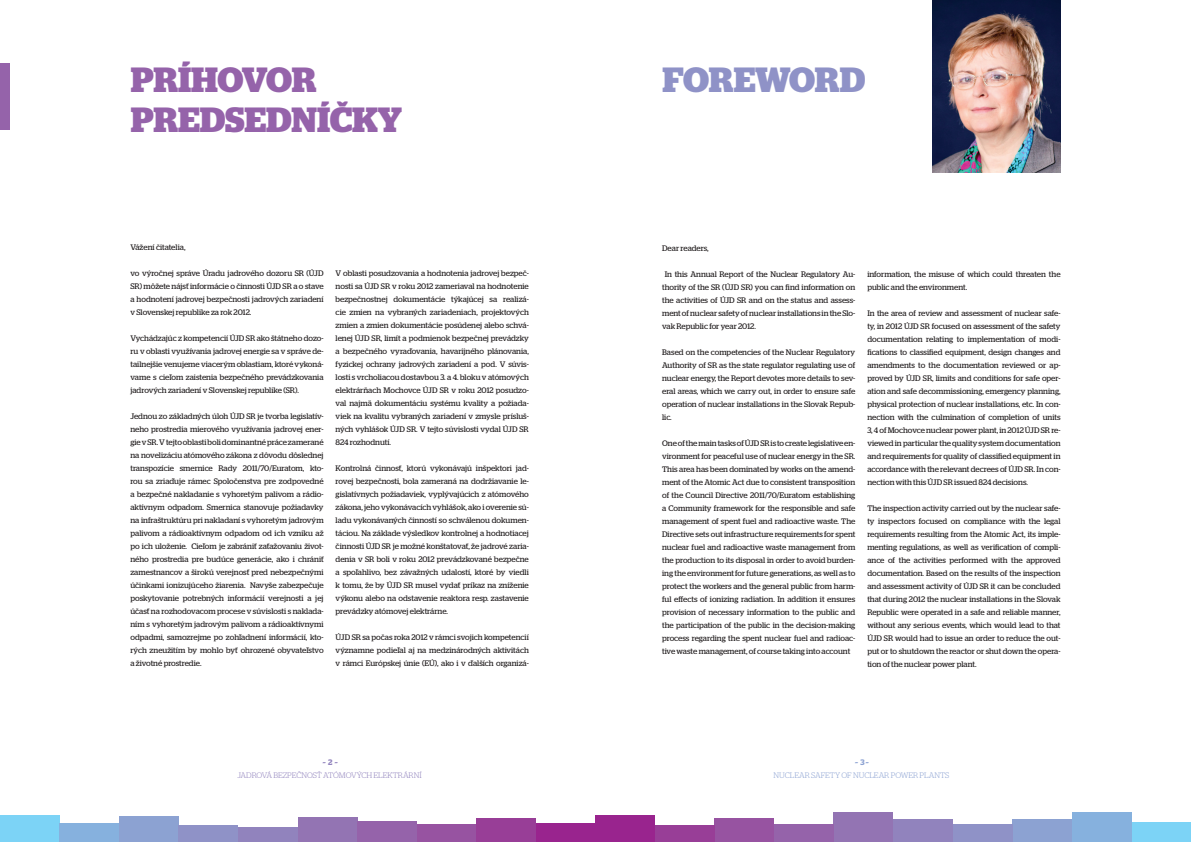
<style>
.page{position:relative;width:1191px;height:842px;background:#fff}
.page>*{position:absolute;margin:0;border:0;box-sizing:border-box;transform-origin:0 0}
.t1{font:700 35px/40px "Stag";letter-spacing:-.005em;color:#9563aa}
.t2{font:700 35px "Stag";color:#8f92c7}
.t3{font:8px/13px "Stag";letter-spacing:-.005em;color:#231f20;text-align:justify}
.t4{font:300 8px "Stag";letter-spacing:-.01em;color:#9183bd}
.t5{font:300 8px "Stag";color:#8ca2d2}
.t6{font:600 8px "Stag";color:#9183bd}
.t7{font:600 8px "Stag";color:#8ca2d2}
</style>
<div class="page">
<div style="left:0;top:815px;width:60px;height:27px;background:#7cd3f6"></div>
<div style="left:60px;top:823px;width:59px;height:19px;background:#86b1de"></div>
<div style="left:119px;top:816px;width:60px;height:26px;background:#8ca2d2"></div>
<div style="left:179px;top:825px;width:59px;height:17px;background:#8f92c7"></div>
<div style="left:238px;top:827px;width:60px;height:15px;background:#9183bd"></div>
<div style="left:298px;top:817px;width:59px;height:25px;background:#9374b3"></div>
<div style="left:357px;top:821px;width:60px;height:21px;background:#9563aa"></div>
<div style="left:417px;top:824px;width:59px;height:18px;background:#9753a1"></div>
<div style="left:476px;top:818px;width:60px;height:24px;background:#983e97"></div>
<div style="left:536px;top:823px;width:59px;height:19px;background:#99248e"></div>
<div style="left:1131px;top:822px;width:60px;height:20px;background:#7cd3f6"></div>
<div style="left:1071px;top:812px;width:60px;height:30px;background:#86b1de"></div>
<div style="left:1012px;top:819px;width:59px;height:23px;background:#8ca2d2"></div>
<div style="left:952px;top:824px;width:60px;height:18px;background:#8f92c7"></div>
<div style="left:893px;top:819px;width:59px;height:23px;background:#9183bd"></div>
<div style="left:833px;top:812px;width:60px;height:30px;background:#9374b3"></div>
<div style="left:774px;top:824px;width:59px;height:18px;background:#9563aa"></div>
<div style="left:714px;top:818px;width:60px;height:24px;background:#9753a1"></div>
<div style="left:655px;top:825px;width:59px;height:17px;background:#983e97"></div>
<div style="left:595px;top:815px;width:60px;height:27px;background:#99248e"></div>
<img style="left:932px;top:0;width:128px;height:173px">
<div style="left:0;top:64px;width:10px;height:66px;background:#9563aa"></div>
<h1 class="t1" style="left:131px;top:59px;width:87px">PRÍHOVOR<br>PREDSEDN</h1>
<h1 class="t1" style="left:317px;top:99px;width:38px">ÍČKY</h1>
<p class="t3" style="left:130px;top:241px;width:57px">Vážení čitatelia,</p>
<p class="t3" style="left:130px;top:267px;width:195px">vo výročnej správe Úradu jadrového dozoru SR (ÚJD SR) môžete nájsť informácie o činnosti ÚJD SR a o stave a hodnotení jadrovej bezpečnosti jadrových zariadení v Slovenskej republike za rok 2012.</p>
<p class="t3" style="left:130px;top:332px;width:195px">Vychádzajúc z kompetencií ÚJD SR ako štátneho dozo&shy;ru v oblasti využívania jadrovej energie sa v správe de&shy;tailnejšie venujeme viacerým oblastiam, ktoré vykoná&shy;vame s cieľom zaistenia bezpečného prevádzkovania jadrových zariadení v Slovenskej republike (SR).</p>
<p class="t3" style="left:130px;top:410px;width:195px">Jednou zo základných úloh ÚJD SR je tvorba legislatív&shy;neho prostredia mierového využívania jadrovej ener&shy;gie vSR. Vtejto oblasti boli dominantné práce zamerané na novelizáciu atómového zákona z dôvodu dôslednej transpozície smernice Rady 2011/70/Euratom, kto&shy;rou sa zriaďuje rámec Spoločenstva pre zodpovedné a bezpečné nakladanie s vyhoretým palivom a rádio&shy;aktívnym odpadom. Smernica stanovuje požiadavky na infraštruktúru pri nakladaní s vyhoretým jadrovým palivom a rádioaktívnym odpadom od ich vzniku až po ich uloženie. Cieľom je zabrániť zaťažovaniu život&shy;ného prostredia pre budúce generácie, ako i chrániť zamestnancov a širokú verejnosť pred nebezpečnými účinkami ionizujúceho žiarenia. Navyše zabezpečuje poskytovanie potrebných informácií verejnosti a jej účasť na rozhodovacom procese v súvislosti s naklada&shy;ním s vyhoretým jadrovým palivom a rádioaktívnymi odpadmi, samozrejme po zohľadnení informácií, kto&shy;rých zneužitím by mohlo byť ohrozené obyvateľstvo a životné prostredie.</p>
<p class="t3" style="left:336px;top:267px;width:195px">V oblasti posudzovania a hodnotenia jadrovej bezpeč&shy;nosti sa ÚJD SR v roku 2012 zameriaval na hodnotenie bezpečnostnej dokumentácie týkajúcej sa realizá&shy;cie zmien na vybraných zariadeniach, projektových zmien a zmien dokumentácie posúdenej alebo schvá&shy;lenej ÚJD SR, limít a podmienok bezpečnej prevádzky a bezpečného vyraďovania, havarijného plánovania, fyzickej ochrany jadrových zariadení a pod. V súvis&shy;losti s vrcholiacou dostavbou 3. a 4. bloku v atómových elektrárňach Mochovce ÚJD SR v roku 2012 posudzo&shy;val najmä dokumentáciu systému kvality a požiada&shy;viek na kvalitu vybraných zariadení v zmysle prísluš&shy;ných vyhlášok ÚJD SR. V tejto súvislosti vydal ÚJD SR 824 rozhodnutí.</p>
<p class="t3" style="left:336px;top:462px;width:195px">Kontrolná činnosť, ktorú vykonávajú inšpektori jad&shy;rovej bezpečnosti, bola zameraná na dodržiavanie le&shy;gislatívnych požiadaviek, vyplývajúcich z atómového zákona, jeho vykonávacích vyhlášok, ako i overenie sú&shy;ladu vykonávaných činností so schválenou dokumen&shy;táciou. Na základe výsledkov kontrolnej a hodnotiacej činnosti ÚJD SR je možné konštatovať, že jadrové zaria&shy;denia v SR boli v roku 2012 prevádzkované bezpečne a spoľahlivo, bez závažných udalostí, ktoré by viedli k tomu, že by ÚJD SR musel vydať príkaz na zníženie výkonu alebo na odstavenie reaktora resp. zastavenie prevádzky atómovej elektrárne.</p>
<p class="t3" style="left:336px;top:631px;width:195px">ÚJD SR sa počas roka 2012 v rámci svojich kompetencií významne podieľal aj na medzinárodných aktivitách v rámci Európskej únie (EÚ), ako i v ďalších organizá-</p>
<p class="t6" style="left:323px;top:757px;width:17px">~ 2 ~</p>
<p class="t4" style="left:237px;top:770px;width:186px">JADROVÁ BEZPEČNOSŤ ATÓMOVÝCH ELEKTRÁRNÍ</p>
<h1 class="t2" style="left:662px;top:59px;width:46px">FORE</h1>
<h1 class="t2" style="left:755px;top:59px;width:61px">WORD</h1>
<p class="t3" style="left:662px;top:241px;width:48px">Dear readers,</p>
<p class="t3" style="left:662px;top:267px;width:195px;text-indent:3px">In this Annual Report of the Nuclear Regulatory Au&shy;thority of the SR (ÚJD SR) you can find information on the activities of ÚJD SR and on the status and assess&shy;ment of nuclear safety of nuclear installations in the Slo&shy;vak Republic for year 2012.</p>
<p class="t3" style="left:662px;top:345px;width:195px">Based on the competencies of the Nuclear Regulatory Authority of SR as the state regulator regulating use of nuclear energy, the Report devotes more details to sev&shy;eral areas, which we carry out, in order to ensure safe operation of nuclear installations in the Slovak Repub&shy;lic.</p>
<p class="t3" style="left:662px;top:436px;width:195px">One of the main tasks of ÚJD SR is to create legislative en&shy;vironment for peaceful use of nuclear energy in the SR.<br>This area has been dominated by works on the amend&shy;ment of the Atomic Act due to consistent transposition of the Council Directive 2011/70/Euratom establishing a Community framework for the responsible and safe management of spent fuel and radioactive waste. The Directive sets out infrastructure requirements for spent nuclear fuel and radioactive waste management from the production to its disposal in order to avoid burden&shy;ing the environment for future generations, as well as to protect the workers and the general public from harm&shy;ful effects of ionizing radiation. In addition it ensures provision of necessary information to the public and the participation of the public in the decision-making process regarding the spent nuclear fuel and radioac&shy;tive waste management, of course taking into account</p>
<p class="t3" style="left:867px;top:267px;width:195px">information, the misuse of which could threaten the public and the environment.</p>
<p class="t3" style="left:867px;top:306px;width:195px">In the area of review and assessment of nuclear safe&shy;ty, in 2012 ÚJD SR focused on assessment of the safety documentation relating to implementation of modi&shy;fications to classified equipment, design changes and amendments to the documentation reviewed or ap&shy;proved by ÚJD SR, limits and conditions for safe oper&shy;ation and safe decommissioning, emergency planning, physical protection of nuclear installations, etc. In con&shy;nection with the culmination of completion of units 3, 4 of Mochovce nuclear power plant, in 2012 ÚJD SR re&shy;viewed in particular the quality system documentation and requirements for quality of classified equipment in accordance with the relevant decrees of ÚJD SR. In con&shy;nection with this ÚJD SR issued 824 decisions.</p>
<p class="t3" style="left:867px;top:501px;width:195px">The inspection activity carried out by the nuclear safe&shy;ty inspectors focused on compliance with the legal requirements resulting from the Atomic Act, its imple&shy;menting regulations, as well as verification of compli&shy;ance of the activities performed with the approved documentation. Based on the results of the inspection and assessment activity of ÚJD SR it can be concluded that during 2012 the nuclear installations in the Slovak Republic were operated in a safe and reliable manner, without any serious events, which would lead to that ÚJD SR would had to issue an order to reduce the out&shy;put or to shutdown the reactor or shut down the opera&shy;tion of the nuclear power plant.</p>
<p class="t7" style="left:855px;top:757px;width:15px">~ 3 ~</p>
<p class="t5" style="left:773px;top:770px;width:177px">NUCLEAR SAFETY OF NUCLEAR POWER PLANTS</p>
</div>
